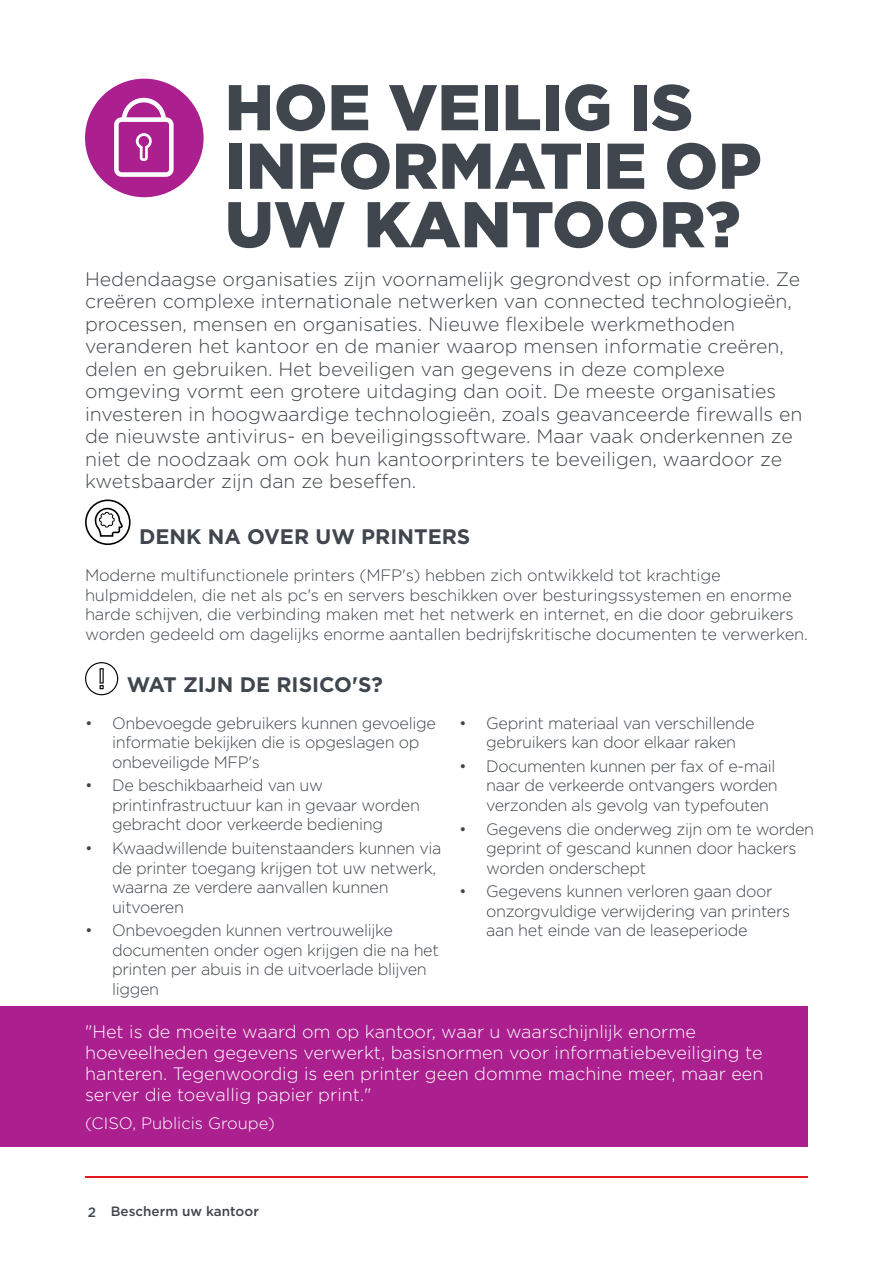
<style>
.page{position:relative;width:893px;height:1263px;background:#fff}
.page>*{position:absolute;margin:0;border:0;box-sizing:border-box;transform-origin:0 0}
.t1{font:900 64.5px/58.5px "Gotham";color:#3f464d}
.Specifiation_Title{font:700 21px "Gotham";color:#3f464d}
.t2{font:300 19.5px/22.5px "Gotham";color:#3f464d}
.t3{font:300 18px/21px "Gotham";color:#fff}
.t4{font:300 16.5px/19.5px "Gotham";letter-spacing:-.02em;color:#3f464d}
.t5{font:300 16.5px "Gotham";color:#fff}
.t6{font:500 13.5px "Gotham";color:#3f464d}
</style>
<div class="page">
<hr style="left:85px;top:1176px;width:723px;height:2px;background:#e21a21">
<div style="left:0;top:1006px;width:808px;height:141px;background:#ab208e"></div>
<svg style="left:85px;top:499px;width:46px;height:46px"></svg>
<svg style="left:85px;top:662px;width:33px;height:33px"></svg>
<div style="left:85px;top:79px;width:119px;height:118px;background:#ab208e;border-radius:50%"></div>
<svg style="left:114px;top:97px;width:60px;height:80px"></svg>
<p class="t1" style="left:225px;top:78px;width:538px">HOE VEILIG IS<br>INFORMATIE OP<br>UW KANTOOR?</p>
<p class="t2" style="left:85px;top:267px;width:719px">Hedendaagse organisaties zijn voornamelijk gegrondvest op informatie. Ze creëren complexe internationale netwerken van connected technologieën, processen, mensen en organisaties. Nieuwe flexibele werkmethoden veranderen het kantoor en de manier waarop mensen informatie creëren, delen en gebruiken. Het beveiligen van gegevens in deze complexe omgeving vormt een grotere uitdaging dan ooit. De meeste organisaties investeren in hoogwaardige technologieën, zoals geavanceerde firewalls en de nieuwste antivirus- en beveiligingssoftware. Maar vaak onderkennen ze niet de noodzaak om ook hun kantoorprinters te beveiligen, waardoor ze kwetsbaarder zijn dan ze beseffen.</p>
<p class="Specifiation_Title" style="left:139px;top:523px;width:333px">DENK NA OVER UW PRINTERS</p>
<p class="t4" style="left:85px;top:565px;width:724px">Moderne multifunctionele printers (MFP's) hebben zich ontwikkeld tot krachtige hulpmiddelen, die net als pc's en servers beschikken over besturingssystemen en enorme harde schijven, die verbinding maken met het netwerk en internet, en die door gebruikers worden gedeeld om dagelijks enorme aantallen bedrijfskritische documenten te verwerken.</p>
<p class="Specifiation_Title" style="left:127px;top:670px;width:258px">WAT ZIJN DE RISICO'S?</p>
<p class="t4" style="left:112px;top:712px;width:325px;text-indent:-27px">• Onbevoegde gebruikers kunnen gevoelige informatie bekijken die is opgeslagen op onbeveiligde MFP's</p>
<p class="t4" style="left:112px;top:775px;width:309px;text-indent:-27px">• De beschikbaarheid van uw printinfrastructuur kan in gevaar worden gebracht door verkeerde bediening</p>
<p class="t4" style="left:112px;top:838px;width:331px;text-indent:-27px">• Kwaadwillende buitenstaanders kunnen via de printer toegang krijgen tot uw netwerk, waarna ze verdere aanvallen kunnen uitvoeren</p>
<p class="t4" style="left:112px;top:920px;width:328px;text-indent:-27px">• Onbevoegden kunnen vertrouwelijke documenten onder ogen krijgen die na het printen per abuis in de uitvoerlade blijven liggen</p>
<p class="t4" style="left:459px;top:712px;width:297px;text-align:center">• Geprint materiaal van verschillende gebruikers kan door elkaar raken</p>
<p class="t4" style="left:486px;top:756px;width:293px;text-indent:-27px">• Documenten kunnen per fax of e-mail naar de verkeerde ontvangers worden verzonden als gevolg van typefouten</p>
<p class="t4" style="left:486px;top:818px;width:329px;text-indent:-27px">• Gegevens die onderweg zijn om te worden geprint of gescand kunnen door hackers worden onderschept</p>
<p class="t4" style="left:486px;top:881px;width:305px;text-indent:-27px">• Gegevens kunnen verloren gaan door onzorgvuldige verwijdering van printers aan het einde van de leaseperiode</p>
<p class="t3" style="left:85px;top:1020px;width:680px">"Het is de moeite waard om op kantoor, waar u waarschijnlijk enorme hoeveelheden gegevens verwerkt, basisnormen voor informatiebeveiliging te hanteren. Tegenwoordig is een printer geen domme machine meer, maar een server die toevallig papier print."</p>
<p class="t5" style="left:85px;top:1112px;width:191px">(CISO, Publicis Groupe)</p>
<p class="t6" style="left:88px;top:1203px;width:10px">2</p>
<p class="t6" style="left:111px;top:1203px;width:150px">Bescherm uw kantoor</p>
</div>
